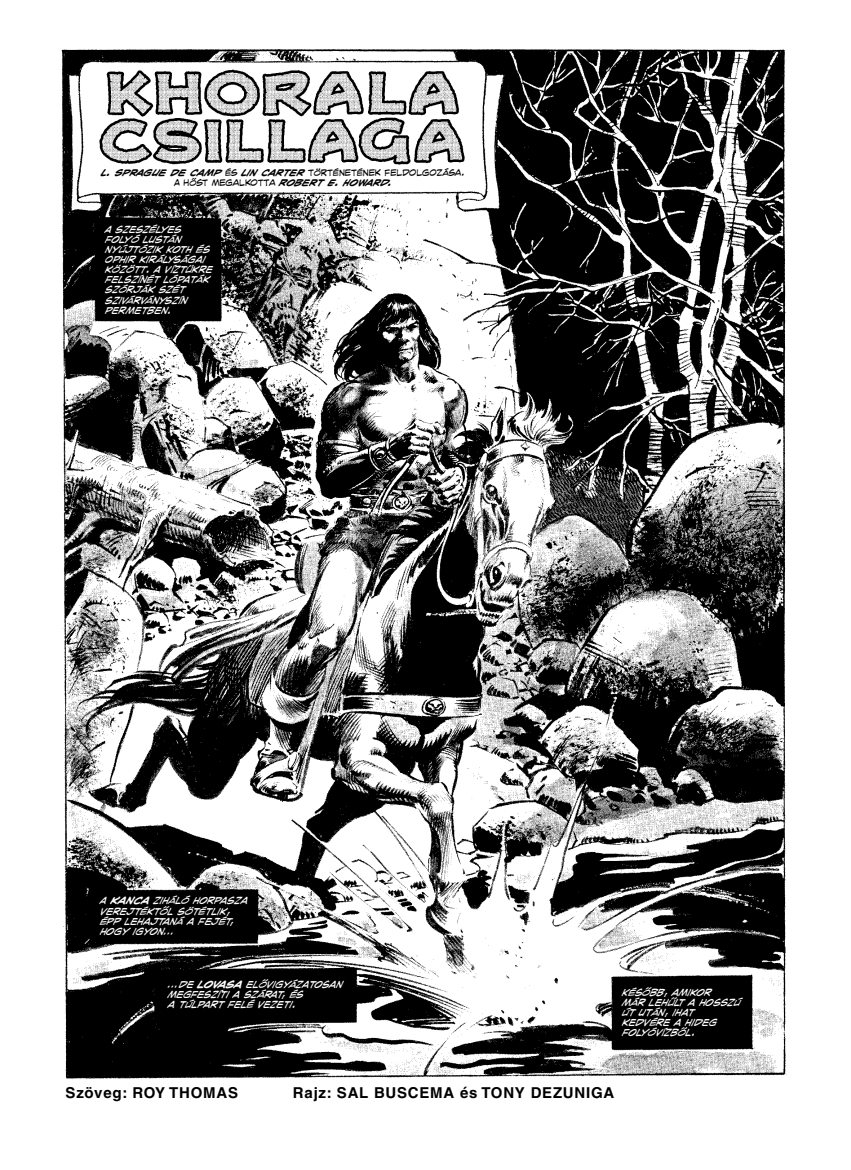
<style>
.page{position:relative;width:851px;height:1170px;background:#fff}
.page>*{position:absolute;margin:0;border:0;box-sizing:border-box;transform-origin:0 0}
.t1{font:700 15px "Helvetica";letter-spacing:.05em;color:#000}
.t2{font:italic 9.75px/10.1px "CC Joe Kubert";color:#fff}
.t3{font:9px/10.2px "CC Joe Kubert";color:#000;text-align:center}
.s1{font-weight:700;font-style:italic}
.s2{font-weight:700}
</style>
<div class="page">
<img style="left:61px;top:49px;width:726px;height:1030px">
<p class="t3" style="left:101px;top:167px;width:365px"><span class="s1">L. SPRAGUE DE CAMP</span> és <span class="s1">LIN CARTER</span> történetének feldolgozása.<br>A hőst megalkotta <span class="s1">ROBERT E. HOWARD.</span></p>
<p class="t2" style="left:105px;top:224px;width:109px">A SZESZÉLYES<br>FOLYÓ LUSTÁN<br>NYÚJTÓZIK KOTH ÉS<br>OPHIR KIRÁLYSÁGAI<br>KÖZÖTT. A VÍZTÜKRE<br>FELSZÍNÉT LÓPATÁK<br>SZÓRJÁK SZÉT<br>SZIVÁRVÁNYSZÍN<br>PERMETBEN.</p>
<p class="t2" style="left:100px;top:895px;width:149px">A <span class="s2">KANCA</span> ZIHÁLÓ HORPASZA<br>VEREJTÉKTŐL SÖTÉTLIK,<br>ÉPP LEHAJTANÁ A FEJÉT,<br>HOGY IGYON…</p>
<p class="t2" style="left:168px;top:979px;width:176px">…DE <span class="s2">LOVASA</span> ELŐVIGYÁZATOSAN<br>MEGFESZÍTI A SZÁRAT, ÉS<br>A TÚLPART FELÉ VEZETI.</p>
<p class="t2" style="left:622px;top:986px;width:120px">KÉSŐBB, AMIKOR<br>MÁR LEHŰLT A HOSSZÚ<br>ÚT UTÁN, IHAT<br>KEDVÉRE A HIDEG<br>FOLYÓVÍZBŐL.</p>
<h1 class="t1" style="left:66px;top:1083px;width:174px">Szöveg: ROY THOMAS</h1>
<h1 class="t1" style="left:293px;top:1083px;width:323px">Rajz: SAL BUSCEMA és TONY DEZUNIGA</h1>
</div>
